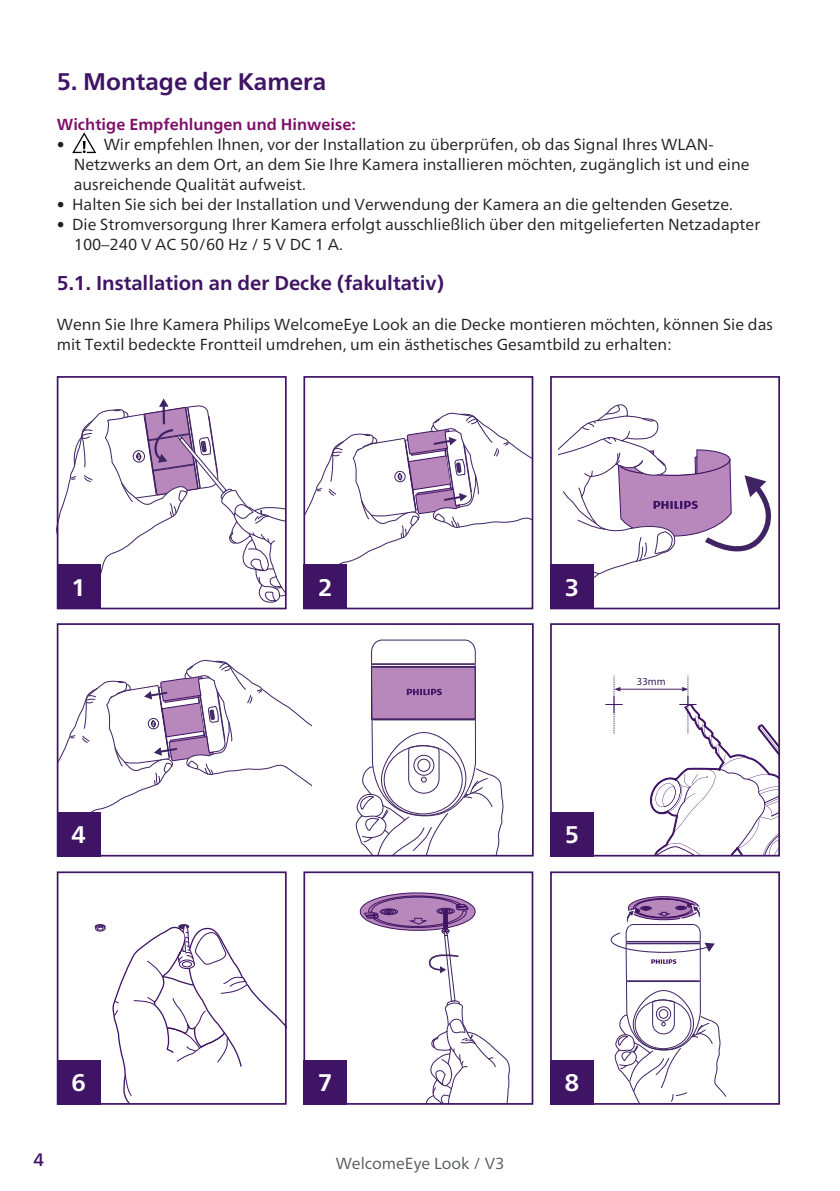
<style>
.page{position:relative;width:840px;height:1191px;background:#fff}
.page>*{position:absolute;margin:0;border:0;box-sizing:border-box;transform-origin:0 0}
.t1{font:700 24px "Frutiger Neue LT";color:#3f1464}
.t2{font:700 24px "Frutiger Neue LT";color:#fff}
.t3{font:700 20px "Frutiger Neue LT";color:#3f1464}
.t4{font:500 18px "Frutiger Neue LT";color:#3f1464}
.t5{font:16px/20px "Frutiger Neue LT";color:#231f20}
.t6{font:700 16px "Frutiger Neue LT";color:#7e0f69}
.t7{font:16px "Frutiger Neue LT";color:#57585a}
.t8{font:10.6px "Myriad Pro";color:#3f2363}
</style>
<div class="page">
<svg style="left:72px;top:132px;width:24px;height:21px"></svg>
<svg style="left:60px;top:659px;width:251px;height:194px"></svg>
<div style="left:95px;top:926px;width:10px;height:5px;border:1px solid #3f1464;border-radius:50%"></div>
<svg style="left:95px;top:924px;width:10px;height:6px"></svg>
<svg style="left:112px;top:924px;width:171px;height:177px"></svg>
<svg style="left:60px;top:398px;width:223px;height:208px"></svg>
<svg style="left:306px;top:412px;width:224px;height:152px"></svg>
<svg style="left:558px;top:404px;width:214px;height:198px"></svg>
<svg style="left:355px;top:639px;width:149px;height:214px"></svg>
<svg style="left:359px;top:892px;width:151px;height:209px"></svg>
<svg style="left:593px;top:675px;width:183px;height:178px"></svg>
<svg style="left:610px;top:896px;width:116px;height:205px"></svg>
<div style="left:57px;top:376px;width:229px;height:233px;border:2px solid #3f1464"></div>
<div style="left:57px;top:564px;width:43px;height:45px;background:#3f1464"></div>
<div style="left:303px;top:376px;width:230px;height:233px;border:2px solid #3f1464"></div>
<div style="left:303px;top:564px;width:44px;height:45px;background:#3f1464"></div>
<div style="left:549px;top:376px;width:230px;height:233px;border:2px solid #3f1464"></div>
<div style="left:550px;top:564px;width:43px;height:45px;background:#3f1464"></div>
<div style="left:57px;top:623px;width:476px;height:233px;border:2px solid #3f1464"></div>
<div style="left:57px;top:871px;width:229px;height:233px;border:2px solid #3f1464"></div>
<div style="left:57px;top:811px;width:43px;height:45px;background:#3f1464"></div>
<div style="left:57px;top:1059px;width:43px;height:45px;background:#3f1464"></div>
<div style="left:303px;top:871px;width:230px;height:233px;border:2px solid #3f1464"></div>
<div style="left:549px;top:623px;width:230px;height:233px;border:2px solid #3f1464"></div>
<div style="left:549px;top:871px;width:230px;height:233px;border:2px solid #3f1464"></div>
<div style="left:303px;top:1059px;width:44px;height:45px;background:#3f1464"></div>
<div style="left:550px;top:811px;width:43px;height:45px;background:#3f1464"></div>
<div style="left:550px;top:1059px;width:43px;height:45px;background:#3f1464"></div>
<h1 class="t1" style="left:57px;top:67px;width:271px">5. Montage der Kamera</h1>
<p class="t6" style="left:57px;top:114px;width:300px">Wichtige Empfehlungen und Hinweise:</p>
<p class="t5" style="left:57px;top:134px;width:9px">•</p>
<p class="t5" style="left:74px;top:134px;width:676px;text-indent:30px">Wir empfehlen Ihnen, vor der Installation zu überprüfen, ob das Signal Ihres WLAN-<br>Netzwerks an dem Ort, an dem Sie Ihre Kamera installieren möchten, zugänglich ist und eine ausreichende Qualität aufweist.</p>
<p class="t5" style="left:57px;top:194px;width:677px">• Halten Sie sich bei der Installation und Verwendung der Kamera an die geltenden Gesetze.</p>
<p class="t5" style="left:74px;top:214px;width:687px;text-indent:-17px">• Die Stromversorgung Ihrer Kamera erfolgt ausschließlich über den mitgelieferten Netzadapter<br>100–240 V AC 50/60 Hz / 5 V DC 1 A.</p>
<p class="t3" style="left:57px;top:271px;width:388px">5.1. Installation an der Decke (fakultativ)</p>
<p class="t5" style="left:57px;top:314px;width:717px">Wenn Sie Ihre Kamera Philips WelcomeEye Look an die Decke montieren möchten, können Sie das mit Textil bedeckte Frontteil umdrehen, um ein ästhetisches Gesamtbild zu erhalten:</p>
<h1 class="t2" style="left:71px;top:573px;width:16px">1</h1>
<h1 class="t2" style="left:318px;top:573px;width:16px">2</h1>
<h1 class="t2" style="left:564px;top:573px;width:16px">3</h1>
<h1 class="t2" style="left:71px;top:820px;width:16px">4</h1>
<h1 class="t2" style="left:564px;top:820px;width:16px">5</h1>
<p class="t8" style="left:636px;top:675px;width:30px">33mm</p>
<h1 class="t2" style="left:71px;top:1068px;width:16px">6</h1>
<h1 class="t2" style="left:318px;top:1068px;width:16px">7</h1>
<p class="t4" style="left:34px;top:1149px;width:12px">4</p>
<p class="t7" style="left:335px;top:1153px;width:170px">WelcomeEye Look / V3</p>
<h1 class="t2" style="left:564px;top:1068px;width:16px">8</h1>
</div>
